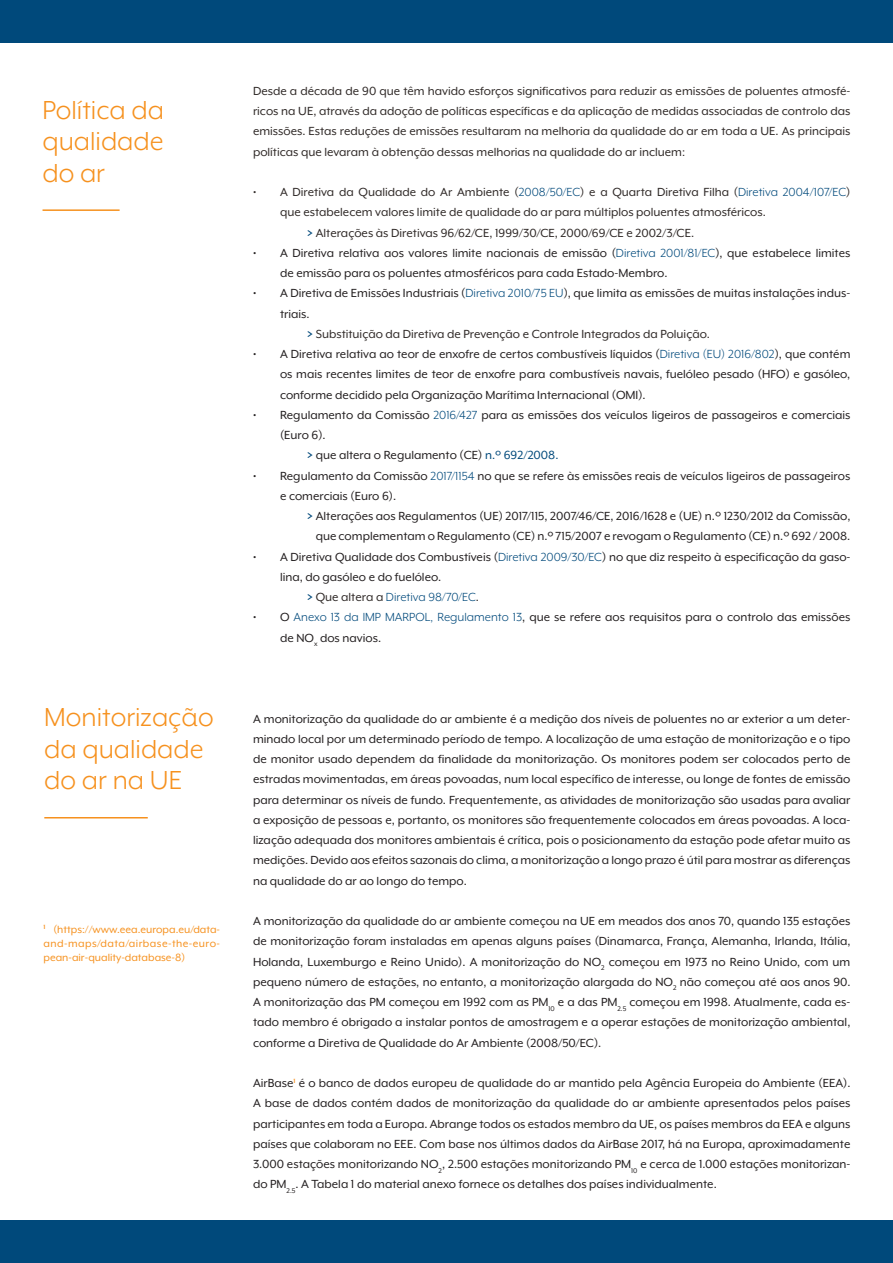
<style>
.page{position:relative;width:893px;height:1263px;background:#fff}
.page>*{position:absolute;margin:0;border:0;box-sizing:border-box;transform-origin:0 0}
.t1{font:30px/31.5px "Mr Eaves XL Mod OT";color:#f6911e}
.t2{font:13.5px/20.2px "Mr Eaves XL Mod OT";color:#231f20;text-align:justify}
.t3{font:13.5px/20.2px "Mr Eaves XL Mod OT";color:#2f2927;text-align:justify}
.t4{font:13.5px "Mr Eaves XL Mod OT";color:#00497b}
.t5{font:12px/14.4px "Mr Eaves XL Mod OT";color:#f6911e;text-align:justify}
.s1{color:#00497b}
.s2{font-weight:800;color:#00497b}
.s3{font-weight:800}
.s4{color:#2f2927}
</style>
<div class="page">
<div style="left:0;top:0;width:893px;height:43px;background:#00497b"></div>
<div style="left:0;top:1220px;width:893px;height:43px;background:#00497b"></div>
<hr style="left:44px;top:817px;width:104px;height:1px;background:#f6911e">
<hr style="left:43px;top:209px;width:77px;height:2px;background:#f6911e">
<h1 class="t1" style="left:43px;top:94px;width:123px;text-align:justify">Política da qualidade do ar</h1>
<h1 class="t1" style="left:44px;top:702px;width:171px">Monitorização da qualidade do ar na UE</h1>
<p class="t5" style="left:44px;top:922px;width:178px"><sup>1</sup> (https://www.eea.europa.eu/data&shy;and-maps/data/airbase-the-euro&shy;pean-air-quality-database-8)</p>
<p class="t3" style="left:253px;top:81px;width:599px">Desde a década de 90 que têm havido esforços significativos para reduzir as emissões de poluentes atmosfé&shy;ricos na UE, através da adoção de políticas específicas e da aplicação de medidas associadas de controlo das emissões. Estas reduções de emissões resultaram na melhoria da qualidade do ar em toda a UE. As principais políticas que levaram à obtenção dessas melhorias na qualidade do ar incluem:</p>
<p class="t3" style="left:253px;top:182px;width:599px">• A Diretiva da Qualidade do Ar Ambiente (<span class="s1">2008/50/EC</span>) e a Quarta Diretiva Filha (<span class="s1">Diretiva 2004/107/EC</span>)</p>
<p class="t3" style="left:280px;top:202px;width:487px">que estabelecem valores limite de qualidade do ar para múltiplos poluentes atmosféricos.</p>
<p class="t3" style="left:307px;top:222px;width:389px"><span class="s2">&gt;</span> Alterações às Diretivas 96/62/CE, 1999/30/CE, 2000/69/CE e 2002/3/CE.</p>
<p class="t2" style="left:280px;top:243px;width:572px;text-indent:-27px">• A Diretiva relativa aos valores limite nacionais de emissão (<span class="s1">Diretiva 2001/81/EC</span>), que estabelece limites de emissão para os poluentes atmosféricos para cada Estado-Membro.</p>
<p class="t2" style="left:253px;top:283px;width:599px">• A Diretiva de Emissões Industriais (<span class="s1">Diretiva 2010/75 EU</span>), que limita as emissões de muitas instalações indus-</p>
<p class="t2" style="left:280px;top:303px;width:31px">triais.</p>
<p class="t3" style="left:307px;top:324px;width:405px"><span class="s2">&gt;</span> Substituição da Diretiva de Prevenção e Controle Integrados da Poluição.</p>
<p class="t2" style="left:280px;top:344px;width:572px;text-indent:-27px">• A Diretiva relativa ao teor de enxofre de certos combustíveis líquidos (<span class="s1">Diretiva (EU) 2016/802</span>), que contém os mais recentes limites de teor de enxofre para combustíveis navais, fuelóleo pesado (HFO) e gasóleo, conforme decidido pela Organização Marítima Internacional (OMI).</p>
<p class="t2" style="left:253px;top:405px;width:599px">• Regulamento da Comissão <span class="s1">2016/427</span> para as emissões dos veículos ligeiros de passageiros e comerciais</p>
<p class="t2" style="left:280px;top:425px;width:47px">(Euro 6).</p>
<p class="t2" style="left:307px;top:445px;width:253px"><span class="s2">&gt;</span> que altera o Regulamento (CE) <span class="s1">n.º 692/2008.</span></p>
<p class="t2" style="left:280px;top:465px;width:572px;text-indent:-27px">• Regulamento da Comissão <span class="s1">2017/1154</span> no que se refere às emissões reais de veículos ligeiros de passageiros e comerciais (Euro 6).</p>
<p class="t2" style="left:307px;top:506px;width:545px;text-align:right"><span class="s2">&gt;</span> Alterações aos Regulamentos (UE) 2017/115, 2007/46/CE, 2016/1628 e (UE) n.º 1230/2012 da Comissão, que complementam o Regulamento (CE) n.º 715/2007 e revogam o Regulamento (CE) n.º 692 / 2008.</p>
<p class="t2" style="left:253px;top:546px;width:599px">• A Diretiva Qualidade dos Combustíveis (<span class="s1">Diretiva 2009/30/EC</span>) no que diz respeito à especificação da gaso-</p>
<p class="t2" style="left:280px;top:567px;width:163px">lina, do gasóleo e do fuelóleo.</p>
<p class="t4" style="left:307px;top:590px;width:173px"><span class="s3">&gt;</span> <span class="s4">Que altera a</span> Diretiva 98/70/EC<span class="s4">.</span></p>
<p class="t2" style="left:280px;top:607px;width:572px;text-indent:-27px">• O <span class="s1">Anexo 13 da IMP MARPOL, Regulamento 13</span>, que se refere aos requisitos para o controlo das emissões de NO<sub>x</sub> dos navios.</p>
<p class="t2" style="left:253px;top:708px;width:599px">A monitorização da qualidade do ar ambiente é a medição dos níveis de poluentes no ar exterior a um deter&shy;minado local por um determinado período de tempo. A localização de uma estação de monitorização e o tipo de monitor usado dependem da finalidade da monitorização. Os monitores podem ser colocados perto de estradas movimentadas, em áreas povoadas, num local específico de interesse, ou longe de fontes de emissão para determinar os níveis de fundo. Frequentemente, as atividades de monitorização são usadas para avaliar a exposição de pessoas e, portanto, os monitores são frequentemente colocados em áreas povoadas. A loca&shy;lização adequada dos monitores ambientais é crítica, pois o posicionamento da estação pode afetar muito as medições. Devido aos efeitos sazonais do clima, a monitorização a longo prazo é útil para mostrar as diferenças na qualidade do ar ao longo do tempo.</p>
<p class="t2" style="left:253px;top:911px;width:599px">A monitorização da qualidade do ar ambiente começou na UE em meados dos anos 70, quando 135 estações de monitorização foram instaladas em apenas alguns países (Dinamarca, França, Alemanha, Irlanda, Itália, Holanda, Luxemburgo e Reino Unido). A monitorização do NO<sub>2</sub> começou em 1973 no Reino Unido, com um pequeno número de estações, no entanto, a monitorização alargada do NO<sub>2</sub> não começou até aos anos 90.<br>A monitorização das PM começou em 1992 com as PM<sub>10</sub> e a das PM<sub>2.5</sub> começou em 1998. Atualmente, cada es&shy;tado membro é obrigado a instalar pontos de amostragem e a operar estações de monitorização ambiental, conforme a Diretiva de Qualidade do Ar Ambiente (2008/50/EC).</p>
<p class="t2" style="left:253px;top:1073px;width:599px">AirBase<sup>1</sup> é o banco de dados europeu de qualidade do ar mantido pela Agência Europeia do Ambiente (EEA).<br>A base de dados contém dados de monitorização da qualidade do ar ambiente apresentados pelos países participantes em toda a Europa. Abrange todos os estados membro da UE, os países membros da EEA e alguns países que colaboram no EEE. Com base nos últimos dados da AirBase 2017, há na Europa, aproximadamente 3.000 estações monitorizando NO<sub>2</sub>, 2.500 estações monitorizando PM<sub>10</sub> e cerca de 1.000 estações monitorizan&shy;do PM<sub>2.5</sub>. A Tabela 1 do material anexo fornece os detalhes dos países individualmente.</p>
</div>
